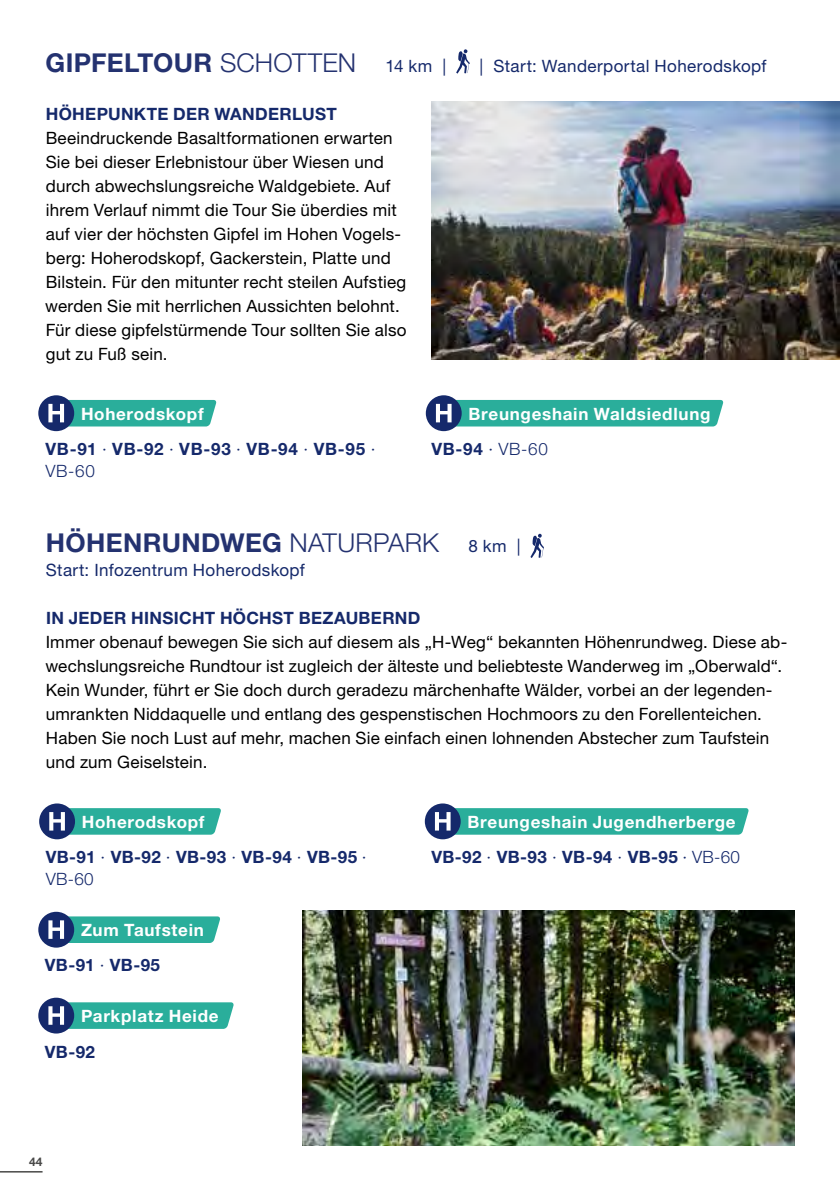
<style>
.page{position:relative;width:840px;height:1191px;background:#fff}
.page>*{position:absolute;margin:0;border:0;box-sizing:border-box;transform-origin:0 0}
.t1{font:700 26px "Helvetica Neue LT Std";letter-spacing:.01em;color:#243270}
.t2{font:17px/24px "Helvetica Neue LT Std";letter-spacing:.01em;color:#000}
.t3{font:700 17px/22px "Helvetica Neue LT Std";letter-spacing:.02em;color:#15296b}
.t4{font:700 17px "Helvetica Neue LT Std";letter-spacing:.04em;color:#fff}
.t5{font:17px "Helvetica Neue LT Std";letter-spacing:.02em;color:#15296b}
.t6{font:700 17px/22px "Helvetica Neue LT Std";letter-spacing:.04em;color:#15296b}
.t7{font:300 17px "Helvetica Neue LT Std";color:#15296b}
.t8{font:700 12px "Helvetica Neue LT Std";color:#494948}
.s1{font-weight:300}
.s2{font-weight:400;font-size:17px;color:#15296b}
.s3{font-weight:700}
</style>
<div class="page">
<img style="left:431px;top:101px;width:408px;height:259px">
<img style="left:302px;top:911px;width:492px;height:234px">
<svg style="left:456px;top:49px;width:13px;height:25px"></svg>
<svg style="left:530px;top:533px;width:14px;height:25px"></svg>
<div style="left:38px;top:395px;width:36px;height:36px;background:#15296b;border-radius:50%"></div>
<div style="left:38px;top:911px;width:36px;height:36px;background:#15296b;border-radius:50%"></div>
<svg style="left:38px;top:997px;width:36px;height:36px"></svg>
<svg style="left:425px;top:395px;width:36px;height:36px"></svg>
<svg style="left:48px;top:400px;width:169px;height:26px;background:#35a59c"></svg>
<svg style="left:48px;top:916px;width:172px;height:27px;background:#36a59d"></svg>
<svg style="left:45px;top:1002px;width:189px;height:27px;background:#36a49c"></svg>
<svg style="left:432px;top:400px;width:291px;height:26px;background:#2fa79a"></svg>
<hr style="left:0;top:1171px;width:43px;height:1px;background:#494948">
<div style="left:39px;top:803px;width:36px;height:36px;background:#15296b;border-radius:50%"></div>
<svg style="left:49px;top:808px;width:172px;height:26px;background:#35a59c"></svg>
<svg style="left:424px;top:803px;width:36px;height:36px"></svg>
<svg style="left:431px;top:808px;width:318px;height:26px;background:#30a79b"></svg>
<h1 class="t1" style="left:46px;top:46px;width:402px">GIPFELTOUR <span class="s1">SCHOTTEN</span> <span class="s2">14 km |</span></h1>
<p class="t5" style="left:479px;top:55px;width:288px">| Start: Wanderportal Hoherodskopf</p>
<p class="t3" style="left:46px;top:102px;width:292px">HÖHEPUNKTE DER WANDERLUST</p>
<p class="t2" style="left:45px;top:125px;width:363px">Beeindruckende Basaltformationen erwarten Sie bei dieser Erlebnistour über Wiesen und durch abwechslungsreiche Waldgebiete. Auf ihrem Verlauf nimmt die Tour Sie überdies mit auf vier der höchsten Gipfel im Hohen Vogels&shy;berg: Hoherodskopf, Gackerstein, Platte und Bilstein. Für den mitunter recht steilen Aufstieg werden Sie mit herrlichen Aussichten belohnt.<br>Für diese gipfelstürmende Tour sollten Sie also gut zu Fuß sein.</p>
<p class="t4" style="left:81px;top:403px;width:124px">Hoherodskopf</p>
<p class="t6" style="left:45px;top:437px;width:331px">VB-91 <span class="s1">·</span> VB-92 <span class="s1">·</span> VB-93 <span class="s1">·</span> VB-94 <span class="s1">·</span> VB-95 <span class="s1">·<br>VB-60</span></p>
<p class="t4" style="left:468px;top:403px;width:243px">Breungeshain Waldsiedlung</p>
<p class="t7" style="left:431px;top:438px;width:118px"><span class="s3">VB-94</span> · VB-60</p>
<h1 class="t1" style="left:46px;top:526px;width:476px">HÖHENRUNDWEG <span class="s1">NATURPARK</span> <span class="s2">8 km |</span></h1>
<p class="t5" style="left:46px;top:559px;width:260px">Start: Infozentrum Hoherodskopf</p>
<p class="t3" style="left:46px;top:606px;width:376px">IN JEDER HINSICHT HÖCHST BEZAUBERND</p>
<p class="t2" style="left:45px;top:629px;width:743px">Immer obenauf bewegen Sie sich auf diesem als „H-Weg“ bekannten Höhenrundweg. Diese ab&shy;wechslungsreiche Rundtour ist zugleich der älteste und beliebteste Wanderweg im „Oberwald“.<br>Kein Wunder, führt er Sie doch durch geradezu märchenhafte Wälder, vorbei an der legenden&shy;umrankten Niddaquelle und entlang des gespenstischen Hochmoors zu den Forellenteichen.<br>Haben Sie noch Lust auf mehr, machen Sie einfach einen lohnenden Abstecher zum Taufstein und zum Geiselstein.</p>
<p class="t4" style="left:82px;top:811px;width:124px">Hoherodskopf</p>
<p class="t3" style="left:46px;top:846px;width:322px">VB-91 <span class="s1">·</span> VB-92 <span class="s1">·</span> VB-93 <span class="s1">·</span> VB-94 <span class="s1">·</span> VB-95 <span class="s1">·<br>VB-60</span></p>
<p class="t4" style="left:81px;top:919px;width:124px">Zum Taufstein</p>
<p class="t3" style="left:45px;top:954px;width:117px">VB-91 <span class="s1">·</span> VB-95</p>
<p class="t4" style="left:81px;top:1005px;width:139px">Parkplatz Heide</p>
<p class="t3" style="left:45px;top:1040px;width:52px">VB-92</p>
<p class="t8" style="left:29px;top:1153px;width:15px">44</p>
<p class="t4" style="left:467px;top:811px;width:269px">Breungeshain Jugendherberge</p>
<p class="t3" style="left:431px;top:846px;width:310px">VB-92 <span class="s1">·</span> VB-93 <span class="s1">·</span> VB-94 <span class="s1">·</span> VB-95 <span class="s1">· VB-60</span></p>
</div>
